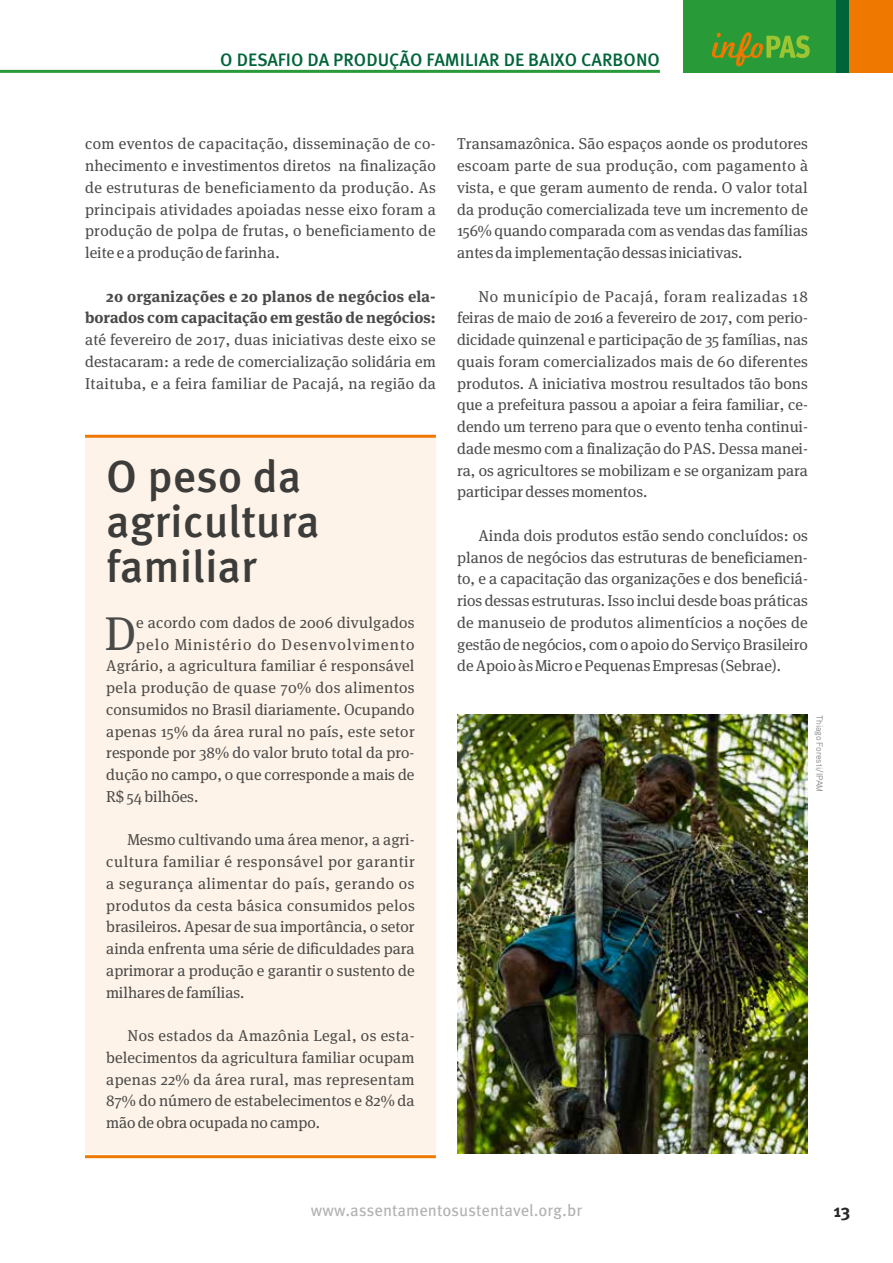
<style>
.page{position:relative;width:893px;height:1263px;background:#fff}
.page>*{position:absolute;margin:0;border:0;box-sizing:border-box;transform-origin:0 0}
.t1{font:47.25px "FF Meta Serif Pro";color:#4a4a49}
.t2{font:500 45px/45px "Meta Pro";color:#3c3c3b}
.t3{font:500 18px "Meta Pro";color:#00643a}
.t4{font:700 18px "Meta Pro";color:#282827}
.t5{font:16.5px "Meta Pro";color:#b3b2b2}
.t6{font:15.75px/21.8px "FF Meta Serif Pro";color:#4a4a49;text-align:justify}
.t7{font:700 15.75px/21.8px "FF Meta Serif Pro";color:#4a4a49;text-align:right}
.t8{font:15.75px "FF Meta Serif Pro";letter-spacing:.02em;color:#4a4a49}
.t9{font:15.75px "FF Meta Serif Pro";letter-spacing:.025em;color:#4a4a49}
.t10{font:15.75px "FF Meta Serif Pro";letter-spacing:.07em;color:#4a4a49}
.t11{font:9px "Aaux Pro";color:#878787}
</style>
<div class="page">
<div style="left:683px;top:0;width:153px;height:73px;background:#289b38"></div>
<div style="left:836px;top:0;width:13px;height:73px;background:#00643a"></div>
<svg style="left:712px;top:32px;width:98px;height:34px"></svg>
<div style="left:849px;top:0;width:44px;height:73px;background:#ef7900"></div>
<hr style="left:0;top:70px;width:660px;height:3px;background:#289b38">
<div style="left:85px;top:436px;width:351px;height:718px;background:#fef3e8"></div>
<img style="left:457px;top:715px;width:351px;height:439px">
<hr style="left:85px;top:435px;width:351px;height:3px;background:#ef7900">
<hr style="left:85px;top:1155px;width:351px;height:3px;background:#ef7900">
<p class="t3" style="left:220px;top:48px;width:441px">O DESAFIO DA PRODUÇÃO FAMILIAR DE BAIXO CARBONO</p>
<p class="t6" style="left:85px;top:132px;width:352px">com eventos de capacitação, disseminação de co&shy;nhecimento e investimentos diretos na finalização de estruturas de beneficiamento da produção. As principais atividades apoiadas nesse eixo foram a produção de polpa de frutas, o beneficiamento de leite e a produção de farinha.</p>
<p class="t7" style="left:85px;top:284px;width:352px">20 organizações e 20 planos de negócios ela&shy;borados com capacitação em gestão de negócios:</p>
<p class="t6" style="left:85px;top:328px;width:352px">até fevereiro de 2017, duas iniciativas deste eixo se destacaram: a rede de comercialização solidária em Itaituba, e a feira familiar de Pacajá, na região da</p>
<h2 class="t2" style="left:106px;top:455px;width:215px">O peso da agricultura familiar</h2>
<h1 class="t1" style="left:105px;top:599px;width:33px">D</h1>
<p class="t6" style="left:136px;top:611px;width:280px">e acordo com dados de 2006 divulgados</p>
<p class="t10" style="left:136px;top:633px;width:280px">pelo Ministério do Desenvolvimento</p>
<p class="t6" style="left:106px;top:654px;width:310px">Agrário, a agricultura familiar é responsável</p>
<p class="t9" style="left:106px;top:676px;width:310px">pela produção de quase 70% dos alimentos</p>
<p class="t6" style="left:106px;top:698px;width:310px">consumidos no Brasil diariamente. Ocupando</p>
<p class="t8" style="left:106px;top:720px;width:310px">apenas 15% da área rural no país, este setor</p>
<p class="t6" style="left:106px;top:741px;width:310px">responde por 38% do valor bruto total da pro-</p>
<p class="t6" style="left:106px;top:763px;width:310px">dução no campo, o que corresponde a mais de</p>
<p class="t6" style="left:106px;top:785px;width:94px">R$ 54 bilhões.</p>
<p class="t6" style="left:106px;top:828px;width:310px;text-indent:21px">Mesmo cultivando uma área menor, a agri&shy;cultura familiar é responsável por garantir a segurança alimentar do país, gerando os produtos da cesta básica consumidos pelos brasileiros. Apesar de sua importância, o setor ainda enfrenta uma série de dificuldades para aprimorar a produção e garantir o sustento de milhares de famílias.</p>
<p class="t6" style="left:106px;top:1024px;width:310px;text-indent:21px">Nos estados da Amazônia Legal, os esta&shy;belecimentos da agricultura familiar ocupam apenas 22% da área rural, mas representam 87% do número de estabelecimentos e 82% da mão de obra ocupada no campo.</p>
<p class="t6" style="left:457px;top:132px;width:353px">Transamazônica. São espaços aonde os produtores escoam parte de sua produção, com pagamento à vista, e que geram aumento de renda. O valor total da produção comercializada teve um incremento de 156% quando comparada com as vendas das famílias antes da implementação dessas iniciativas.</p>
<p class="t6" style="left:457px;top:284px;width:352px;text-indent:21px">No município de Pacajá, foram realizadas 18 feiras de maio de 2016 a fevereiro de 2017, com perio&shy;dicidade quinzenal e participação de 35 famílias, nas quais foram comercializados mais de 60 diferentes produtos. A iniciativa mostrou resultados tão bons que a prefeitura passou a apoiar a feira familiar, ce&shy;dendo um terreno para que o evento tenha continui&shy;dade mesmo com a finalização do PAS. Dessa manei&shy;ra, os agricultores se mobilizam e se organizam para participar desses momentos.</p>
<p class="t6" style="left:457px;top:524px;width:352px;text-indent:21px">Ainda dois produtos estão sendo concluídos: os planos de negócios das estruturas de beneficiamen&shy;to, e a capacitação das organizações e dos beneficiá&shy;rios dessas estruturas. Isso inclui desde boas práticas de manuseio de produtos alimentícios a noções de gestão de negócios, com o apoio do Serviço Brasileiro de Apoio às Micro e Pequenas Empresas (Sebrae).</p>
<p class="t11" style="left:825px;top:715px;width:79px;rotate:90deg">Thiago Foresti/IPAM</p>
<p class="t5" style="left:311px;top:1200px;width:273px">www.assentamentosustentavel.org.br</p>
<p class="t4" style="left:833px;top:1199px;width:19px">13</p>
</div>
